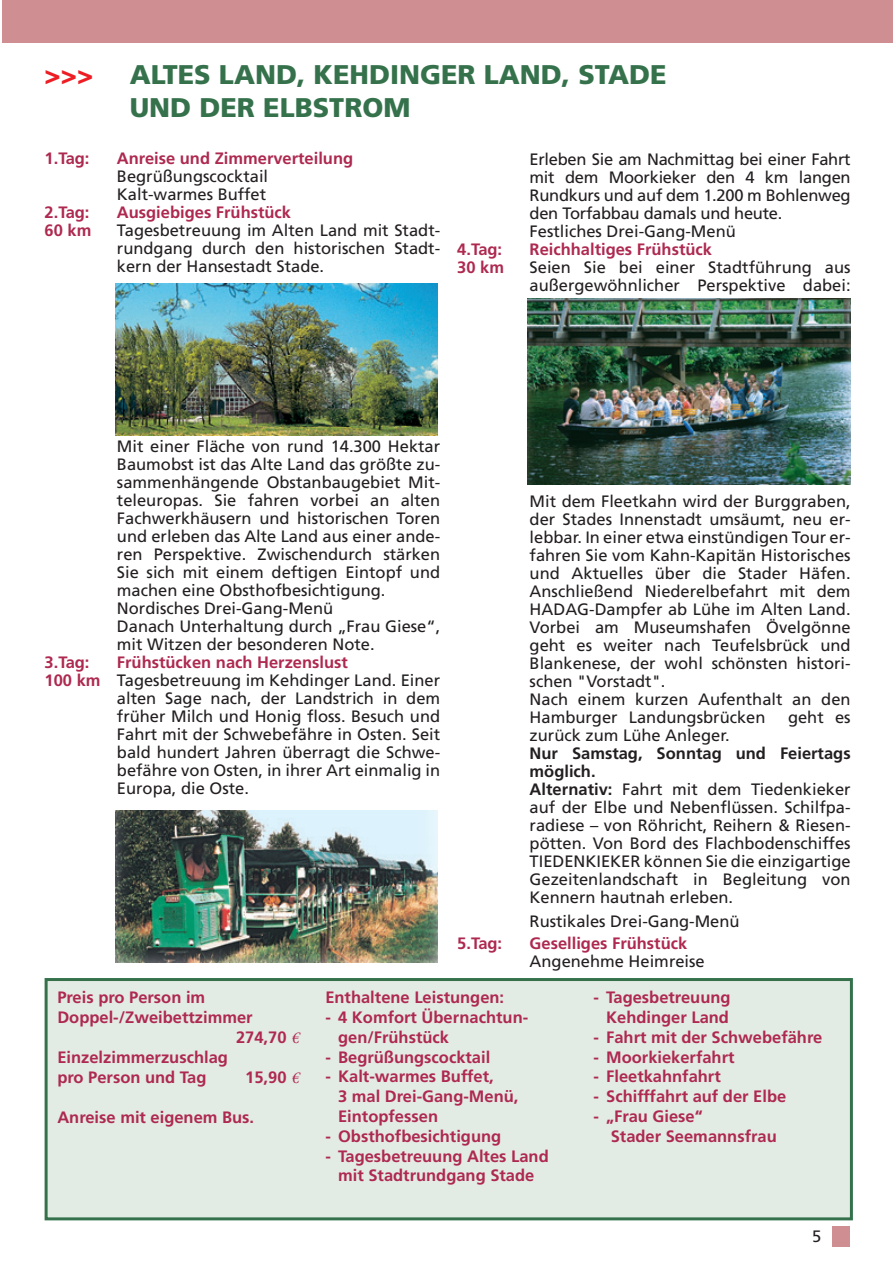
<style>
.page{position:relative;width:893px;height:1263px;background:#fff}
.page>*{position:absolute;margin:0;border:0;box-sizing:border-box;transform-origin:0 0}
.t1{font:900 27px/32.4px "Frutiger";color:#35724c}
.t2{font:900 27px "Frutiger";color:#ee1d23}
.t3{font:16.5px/18px "Frutiger";color:#231f20}
.t4{font:700 16.5px/19.8px "Frutiger";color:#ae2950}
.s1{font-weight:700;color:#ae2950}
.s2{font-weight:700}
.s3{font-family:"Adobe Garamond Pro";font-weight:400;font-style:italic}
</style>
<div class="page">
<div style="left:832px;top:1226px;width:17px;height:20px;background:#cf8e92"></div>
<div style="left:2px;top:0;width:890px;height:43px;background:#cf8e92"></div>
<div style="left:48px;top:981px;width:801px;height:236px;background:#e3ebe5"></div>
<div style="left:45px;top:978px;width:807px;height:242px;border:3px solid #35724c"></div>
<img style="left:527px;top:299px;width:323px;height:185px">
<img style="left:116px;top:810px;width:322px;height:152px">
<img style="left:116px;top:284px;width:322px;height:151px">
<h1 class="t2" style="left:45px;top:64px;width:50px">&gt;&gt;&gt;</h1>
<h1 class="t1" style="left:130px;top:61px;width:538px">ALTES LAND, KEHDINGER LAND, STADE<br>UND DER ELBSTROM</h1>
<p class="t4" style="left:45px;top:150px;width:46px">1.Tag:</p>
<p class="t4" style="left:117px;top:150px;width:238px">Anreise und Zimmerverteilung</p>
<p class="t3" style="left:117px;top:169px;width:153px">Begrüßungscocktail<br>Kalt-warmes Buffet</p>
<p class="t4" style="left:45px;top:204px;width:46px">2.Tag:</p>
<p class="t4" style="left:117px;top:204px;width:176px">Ausgiebiges Frühstück</p>
<p class="t4" style="left:45px;top:222px;width:48px">60 km</p>
<p class="t3" style="left:117px;top:223px;width:325px;text-align:justify">Tagesbetreuung im Alten Land mit Stadt&shy;rundgang durch den historischen Stadt&shy;kern der Hansestadt Stade.</p>
<p class="t3" style="left:529px;top:151px;width:322px">Erleben Sie am Nachmittag bei einer Fahrt mit dem Moorkieker den 4 km langen Rundkurs und auf dem 1.200 m Bohlenweg den Torfabbau damals und heute.<br>Festliches Drei-Gang-Menü</p>
<p class="t4" style="left:457px;top:240px;width:46px">4.Tag:</p>
<p class="t4" style="left:529px;top:240px;width:184px">Reichhaltiges Frühstück</p>
<p class="t4" style="left:457px;top:258px;width:48px">30 km</p>
<p class="t3" style="left:529px;top:259px;width:322px">Seien Sie bei einer Stadtführung aus außergewöhnlicher Perspektive dabei:</p>
<p class="t3" style="left:117px;top:439px;width:325px">Mit einer Fläche von rund 14.300 Hektar Baumobst ist das Alte Land das größte zu&shy;sammenhängende Obstanbaugebiet Mit&shy;teleuropas. Sie fahren vorbei an alten Fachwerkhäusern und historischen Toren und erleben das Alte Land aus einer ande&shy;ren Perspektive. Zwischendurch stärken Sie sich mit einem deftigen Eintopf und machen eine Obsthofbesichtigung.<br>Nordisches Drei-Gang-Menü<br>Danach Unterhaltung durch „Frau Giese“, mit Witzen der besonderen Note.</p>
<p class="t4" style="left:45px;top:654px;width:46px">3.Tag:</p>
<p class="t4" style="left:117px;top:654px;width:232px">Frühstücken nach Herzenslust</p>
<p class="t3" style="left:45px;top:673px;width:397px"><span class="s1">100 km</span> Tagesbetreuung im Kehdinger Land. Einer</p>
<p class="t3" style="left:117px;top:691px;width:325px">alten Sage nach, der Landstrich in dem</p>
<p class="t3" style="left:117px;top:709px;width:325px">früher Milch und Honig floss. Besuch und</p>
<p class="t3" style="left:117px;top:727px;width:325px">Fahrt mit der Schwebefähre in Osten. Seit</p>
<p class="t3" style="left:117px;top:745px;width:325px">bald hundert Jahren überragt die Schwe-</p>
<p class="t3" style="left:117px;top:763px;width:325px">befähre von Osten, in ihrer Art einmalig in</p>
<p class="t3" style="left:117px;top:781px;width:133px">Europa, die Oste.</p>
<p class="t3" style="left:529px;top:493px;width:322px">Mit dem Fleetkahn wird der Burggraben, der Stades Innenstadt umsäumt, neu er&shy;lebbar. In einer etwa einstündigen Tour er&shy;fahren Sie vom Kahn-Kapitän Historisches und Aktuelles über die Stader Häfen.<br>Anschließend Niederelbefahrt mit dem HADAG-Dampfer ab Lühe im Alten Land.<br>Vorbei am Museumshafen Övelgönne geht es weiter nach Teufelsbrück und Blankenese, der wohl schönsten histori&shy;schen "Vorstadt".<br>Nach einem kurzen Aufenthalt an den Hamburger Landungsbrücken</p>
<p class="t3" style="left:788px;top:709px;width:64px">geht es</p>
<p class="t3" style="left:529px;top:727px;width:202px">zurück zum Lühe Anleger.</p>
<p class="t3" style="left:529px;top:745px;width:322px"><span class="s2">Nur Samstag, Sonntag und Feiertags möglich.<br>Alternativ:</span> Fahrt mit dem Tiedenkieker auf der Elbe und Nebenflüssen. Schilfpa&shy;radiese – von Röhricht, Reihern &amp; Riesen&shy;pötten. Von Bord des Flachbodenschiffes TIEDENKIEKER können Sie die einzigartige Gezeitenlandschaft in Begleitung von Kennern hautnah erleben.</p>
<p class="t3" style="left:529px;top:913px;width:211px">Rustikales Drei-Gang-Menü</p>
<p class="t4" style="left:457px;top:935px;width:46px">5.Tag:</p>
<p class="t4" style="left:529px;top:935px;width:159px">Geselliges Frühstück</p>
<p class="t3" style="left:529px;top:954px;width:177px">Angenehme Heimreise</p>
<p class="t4" style="left:57px;top:989px;width:149px">Preis pro Person im</p>
<p class="t4" style="left:57px;top:1009px;width:197px">Doppel-/Zweibettzimmer</p>
<p class="t4" style="left:236px;top:1028px;width:65px">274,70 <span class="s3">€</span></p>
<p class="t4" style="left:57px;top:1049px;width:172px">Einzelzimmerzuschlag</p>
<p class="t4" style="left:57px;top:1068px;width:151px">pro Person und Tag</p>
<p class="t4" style="left:245px;top:1068px;width:56px">15,90 <span class="s3">€</span></p>
<p class="t4" style="left:57px;top:1108px;width:198px">Anreise mit eigenem Bus.</p>
<p class="t4" style="left:325px;top:989px;width:180px">Enthaltene Leistungen:</p>
<p class="t4" style="left:338px;top:1009px;width:192px;text-indent:-13px">- 4 Komfort Übernachtun&shy;gen/Frühstück</p>
<p class="t4" style="left:325px;top:1048px;width:166px">- Begrüßungscocktail</p>
<p class="t4" style="left:338px;top:1068px;width:182px;text-indent:-13px">- Kalt-warmes Buffet,<br>3 mal Drei-Gang-Menü,<br>Eintopfessen</p>
<p class="t4" style="left:325px;top:1127px;width:177px">- Obsthofbesichtigung</p>
<p class="t4" style="left:325px;top:1147px;width:225px;text-align:center">- Tagesbetreuung Altes Land mit Stadtrundgang Stade</p>
<p class="t4" style="left:593px;top:989px;width:139px;text-align:right">- Tagesbetreuung<br>Kehdinger Land</p>
<p class="t4" style="left:593px;top:1028px;width:230px">- Fahrt mit der Schwebefähre</p>
<p class="t4" style="left:593px;top:1048px;width:143px">- Moorkiekerfahrt</p>
<p class="t4" style="left:593px;top:1068px;width:129px">- Fleetkahnfahrt</p>
<p class="t4" style="left:593px;top:1088px;width:194px">- Schifffahrt auf der Elbe</p>
<p class="t4" style="left:610px;top:1108px;width:167px;text-indent:-17px">- „Frau Giese“<br>Stader Seemannsfrau</p>
<p class="t3" style="left:812px;top:1228px;width:11px">5</p>
</div>
